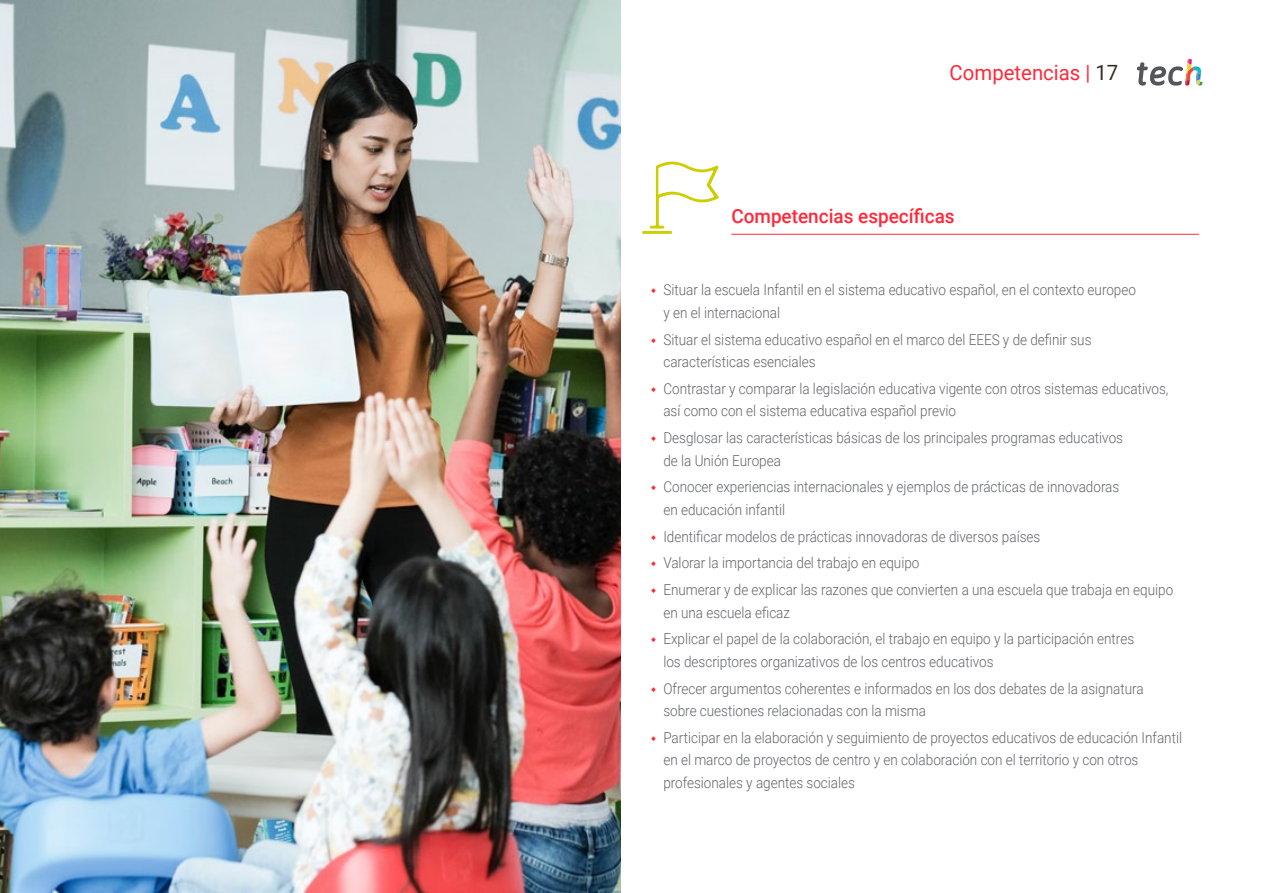
<style>
.page{position:relative;width:1263px;height:893px;background:#fff}
.page>*{position:absolute;margin:0;border:0;box-sizing:border-box;transform-origin:0 0}
.t1{font:21px "Roboto";color:#ff293a}
.t2{font:500 19.5px "Roboto";color:#ff293a}
.t3{font:300 15px/22.5px "Roboto";color:#61646a;scale:.9 1}
.s1{color:#312e20}
</style>
<div class="page">
<hr style="left:731px;top:234px;width:468px;height:1px;background:#ff293a">
<hr style="left:642px;top:231px;width:30px;height:3px;background:#cdce00">
<svg style="left:650px;top:162px;width:69px;height:67px"></svg>
<svg style="left:1137px;top:59px;width:65px;height:27px"></svg>
<img style="left:0;top:0;width:621px;height:893px">
<h1 class="t1" style="left:950px;top:57px;width:170px">Competencias | <span class="s1">17</span></h1>
<h2 class="t2" style="left:731px;top:203px;width:225px">Competencias específicas</h2>
<p class="t3" style="left:663px;top:278px;width:527px">Situar la escuela Infantil en el sistema educativo español, en el contexto europeo y en el internacional</p>
<p class="t3" style="left:663px;top:327px;width:477px">Situar el sistema educativo español en el marco del EEES y de definir sus características esenciales</p>
<p class="t3" style="left:663px;top:377px;width:563px">Contrastar y comparar la legislación educativa vigente con otros sistemas educativos, así como con el sistema educativa español previo</p>
<p class="t3" style="left:663px;top:426px;width:512px">Desglosar las características básicas de los principales programas educativos de la Unión Europea</p>
<p class="t3" style="left:663px;top:475px;width:508px">Conocer experiencias internacionales y ejemplos de prácticas de innovadoras en educación infantil</p>
<p class="t3" style="left:663px;top:522px;width:568px;line-height:26.7px">Identificar modelos de prácticas innovadoras de diversos países<br>Valorar la importancia del trabajo en equipo<br>Enumerar y de explicar las razones que convierten a una escuela que trabaja en equipo</p>
<p class="t3" style="left:663px;top:598px;width:525px;line-height:26.7px">en una escuela eficaz<br>Explicar el papel de la colaboración, el trabajo en equipo y la participación entres</p>
<p class="t3" style="left:663px;top:648px;width:535px;line-height:26.7px">los descriptores organizativos de los centros educativos<br>Ofrecer argumentos coherentes e informados en los dos debates de la asignatura</p>
<p class="t3" style="left:663px;top:697px;width:578px;line-height:26.7px">sobre cuestiones relacionadas con la misma<br>Participar en la elaboración y seguimiento de proyectos educativos de educación Infantil</p>
<p class="t3" style="left:663px;top:748px;width:529px">en el marco de proyectos de centro y en colaboración con el territorio y con otros profesionales y agentes sociales</p>
</div>
